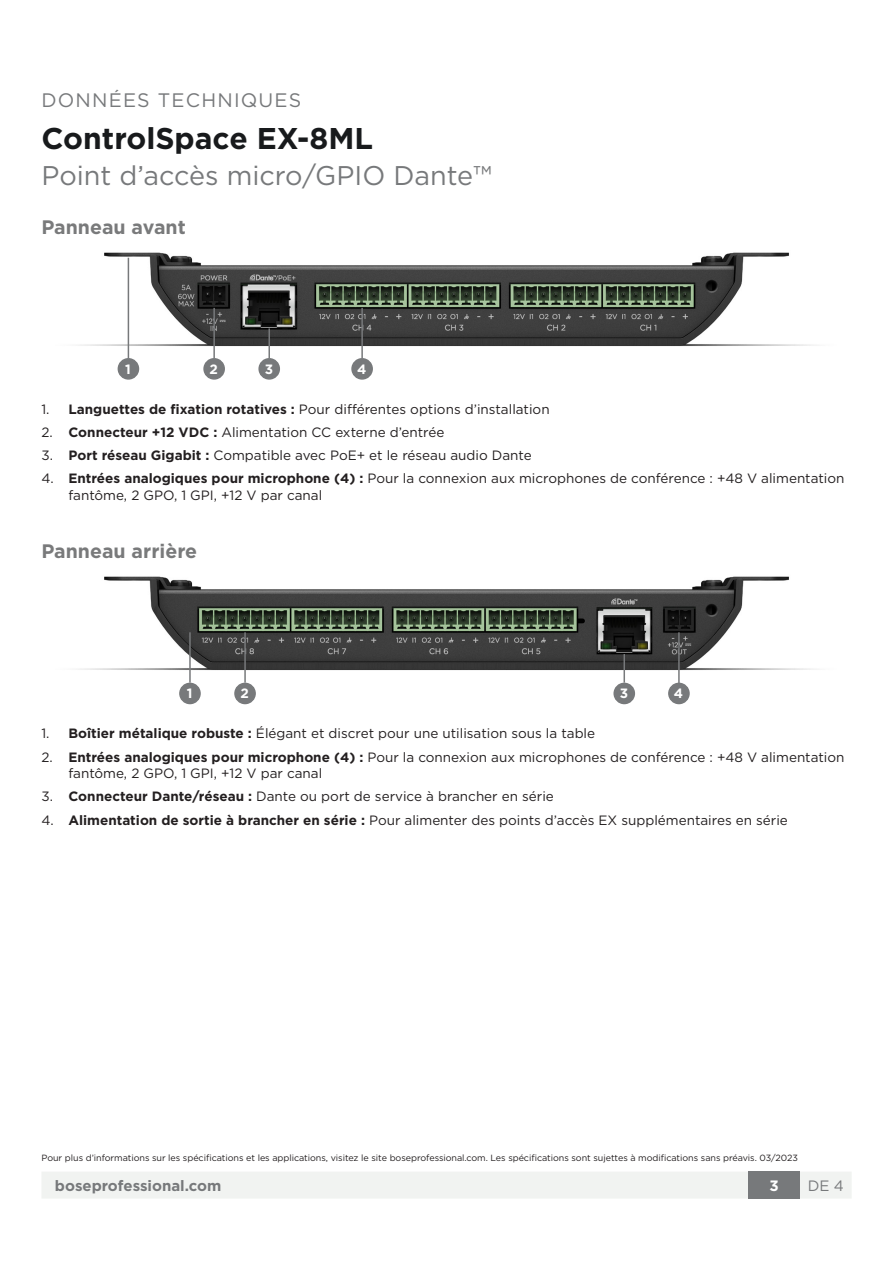
<style>
.page{position:relative;width:893px;height:1263px;background:#fff}
.page>*{position:absolute;margin:0;border:0;box-sizing:border-box;transform-origin:0 0}
.t1{font:700 30px "Gotham";color:#181a1c}
.t2{font:27px "Gotham";color:#77797b}
.Text_Headers{font:700 19.5px "Gotham";color:#797a7b}
.t3{font:19.5px "Gotham";letter-spacing:.06em;color:#77797b}
.t4{font:700 15px "Gotham";color:#77797b}
.t5{font:15px "Gotham";color:#77797b}
.t6{font:700 15px "Gotham";color:#fff}
.t7{font:13.5px/16.5px "Gotham";color:#231f20}
.Body{font:700 13.5px "Gotham";color:#fff}
.t8{font:9px "Gotham";letter-spacing:-.005em;color:#231f20}
.s1{font-weight:700}
</style>
<div class="page">
<div style="left:42px;top:1172px;width:809px;height:26px;background:#f1f3f1"></div>
<div style="left:748px;top:1171px;width:52px;height:27px;background:#77797b"></div>
<img style="left:78px;top:576px;width:736px;height:114px">
<img style="left:78px;top:252px;width:736px;height:117px">
<div style="left:118px;top:359px;width:20px;height:20px;background:#77797b;border-radius:50%"></div>
<div style="left:118px;top:358px;width:21px;height:22px;border:2px solid #77797b;border-radius:50%"></div>
<div style="left:204px;top:359px;width:20px;height:20px;background:#77797b;border-radius:50%"></div>
<div style="left:203px;top:358px;width:22px;height:22px;border:2px solid #77797b;border-radius:50%"></div>
<div style="left:180px;top:683px;width:20px;height:20px;background:#77797b;border-radius:50%"></div>
<div style="left:179px;top:683px;width:22px;height:21px;border:2px solid #77797b;border-radius:50%"></div>
<div style="left:235px;top:683px;width:20px;height:20px;background:#77797b;border-radius:50%"></div>
<div style="left:234px;top:683px;width:22px;height:21px;border:2px solid #77797b;border-radius:50%"></div>
<div style="left:259px;top:359px;width:20px;height:20px;background:#77797b;border-radius:50%"></div>
<div style="left:258px;top:358px;width:22px;height:22px;border:2px solid #77797b;border-radius:50%"></div>
<div style="left:614px;top:683px;width:20px;height:20px;background:#77797b;border-radius:50%"></div>
<div style="left:613px;top:683px;width:22px;height:21px;border:2px solid #77797b;border-radius:50%"></div>
<div style="left:352px;top:359px;width:20px;height:20px;background:#77797b;border-radius:50%"></div>
<div style="left:351px;top:358px;width:22px;height:22px;border:2px solid #77797b;border-radius:50%"></div>
<div style="left:669px;top:683px;width:20px;height:20px;background:#77797b;border-radius:50%"></div>
<div style="left:668px;top:683px;width:22px;height:21px;border:2px solid #77797b;border-radius:50%"></div>
<hr style="left:128px;top:258px;width:1px;height:100px;background:#77797b">
<hr style="left:213px;top:308px;width:2px;height:50px;background:#77797b">
<hr style="left:268px;top:328px;width:2px;height:30px;background:#77797b">
<hr style="left:361px;top:308px;width:2px;height:50px;background:#77797b">
<hr style="left:623px;top:654px;width:2px;height:29px;background:#77797b">
<hr style="left:678px;top:632px;width:2px;height:52px;background:#77797b">
<hr style="left:189px;top:632px;width:2px;height:51px;background:#77797b">
<hr style="left:244px;top:632px;width:2px;height:51px;background:#77797b">
<h3 class="t3" style="left:41px;top:88px;width:261px">DONNÉES TECHNIQUES</h3>
<h1 class="t1" style="left:41px;top:119px;width:333px">ControlSpace EX‑8ML</h1>
<h2 class="t2" style="left:41px;top:158px;width:452px">Point d’accès micro/GPIO Dante™</h2>
<p class="Text_Headers" style="left:41px;top:214px;width:146px">Panneau avant</p>
<p class="Body" style="left:125px;top:360px;width:7px">1</p>
<p class="Body" style="left:210px;top:360px;width:10px">2</p>
<p class="Body" style="left:265px;top:360px;width:10px">3</p>
<p class="Body" style="left:357px;top:360px;width:11px">4</p>
<p class="t7" style="left:41px;top:400px;width:510px">1. <span class="s1">Languettes de fixation rotatives :</span> Pour différentes options d’installation</p>
<p class="t7" style="left:41px;top:424px;width:404px">2. <span class="s1">Connecteur +12 VDC :</span> Alimentation CC externe d’entrée</p>
<p class="t7" style="left:41px;top:447px;width:492px">3. <span class="s1">Port réseau Gigabit :</span> Compatible avec PoE+ et le réseau audio Dante</p>
<p class="t7" style="left:68px;top:470px;width:778px;text-indent:-27px">4. <span class="s1">Entrées analogiques pour microphone (4) :</span> Pour la connexion aux microphones de conférence : +48 V alimentation fantôme, 2 GPO, 1 GPI, +12 V par canal</p>
<p class="Text_Headers" style="left:41px;top:538px;width:157px">Panneau arrière</p>
<p class="Body" style="left:187px;top:684px;width:7px">1</p>
<p class="Body" style="left:241px;top:684px;width:10px">2</p>
<p class="Body" style="left:620px;top:684px;width:10px">3</p>
<p class="Body" style="left:674px;top:684px;width:11px">4</p>
<p class="t7" style="left:41px;top:725px;width:555px">1. <span class="s1">Boîtier métalique robuste :</span> Élégant et discret pour une utilisation sous la table</p>
<p class="t7" style="left:68px;top:748px;width:778px;text-indent:-27px">2. <span class="s1">Entrées analogiques pour microphone (4) :</span> Pour la connexion aux microphones de conférence : +48 V alimentation fantôme, 2 GPO, 1 GPI, +12 V par canal</p>
<p class="t7" style="left:41px;top:788px;width:514px">3. <span class="s1">Connecteur Dante/réseau :</span> Dante ou port de service à brancher en série</p>
<p class="t7" style="left:41px;top:811px;width:748px">4. <span class="s1">Alimentation de sortie à brancher en série :</span> Pour alimenter des points d’accès EX supplémentaires en série</p>
<p class="t8" style="left:41px;top:1152px;width:758px">Pour plus d’informations sur les spécifications et les applications, visitez le site boseprofessional.com. Les spécifications sont sujettes à modifications sans préavis. 03/2023</p>
<p class="t4" style="left:55px;top:1176px;width:168px">boseprofessional.com</p>
<p class="t6" style="left:769px;top:1176px;width:11px">3</p>
<p class="t5" style="left:808px;top:1176px;width:38px">DE 4</p>
</div>
